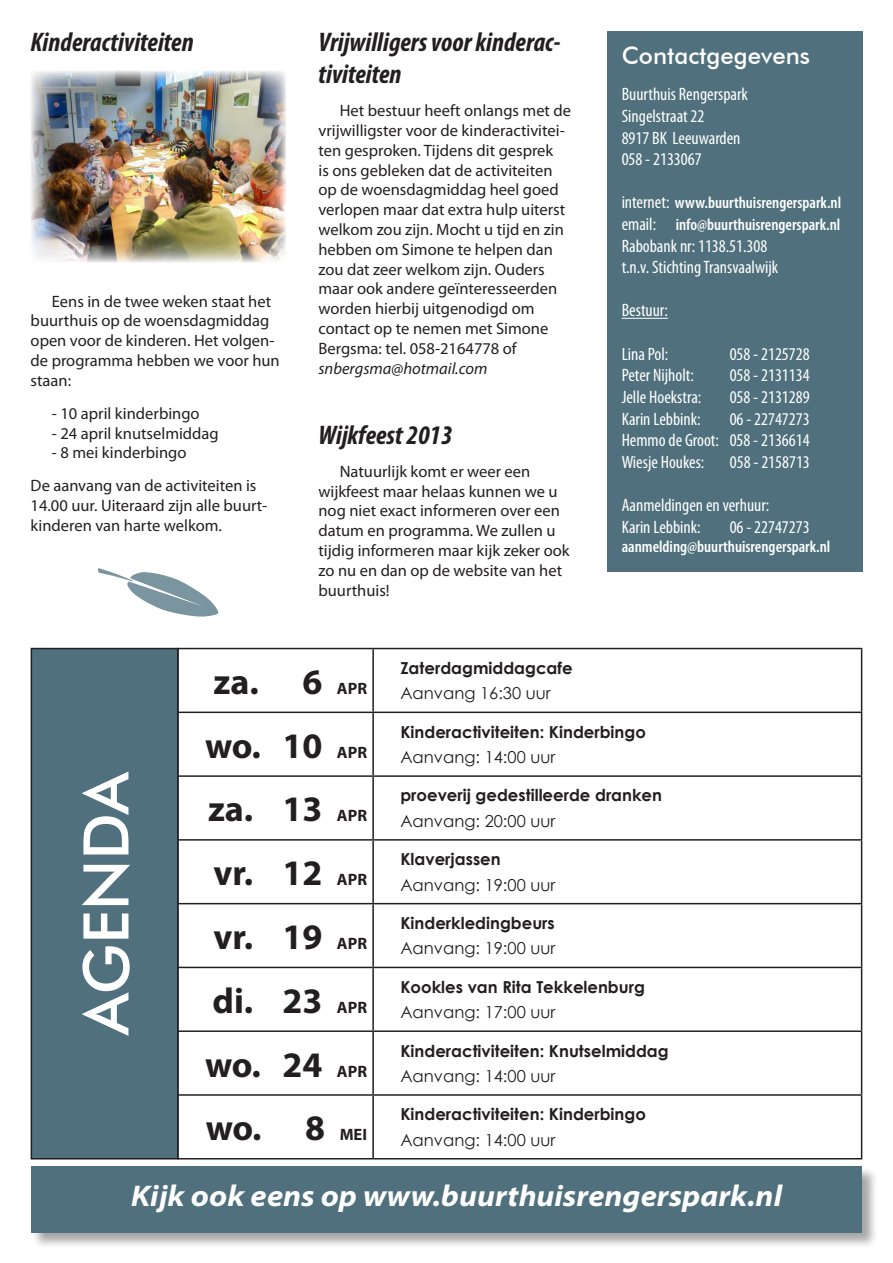
<style>
.page{position:relative;width:893px;height:1263px;background:#fff}
.page>*{position:absolute;margin:0;border:0;box-sizing:border-box;transform-origin:0 0}
.Tabelkop{font:500 63px "Futura BT";color:#fff}
.Hoofdtekst{font:700 36px "Myriad Pro";color:#231f20}
.t1{font:italic 700 semi-expanded 30px "Myriad Pro";color:#fff}
.Hoofdtekst-2{font:italic 700 condensed 27px/32.4px "Myriad Pro";color:#231f20}
.Tabelkop-2{font:500 24px "Futura BT";color:#fff}
.Tabeltekst{font:condensed 18px "Myriad Pro";color:#fff}
.Hoofdtekst-3{font:16.5px/19.8px "Myriad Pro";color:#231f20}
.Hoofdtekst-4{font:700 16.5px "Century Gothic";color:#231f20}
.Hoofdtekst-5{font:16.5px "Century Gothic";color:#231f20}
.Tabeltekst-2{font:600 condensed 16.5px "Myriad Pro";color:#fff}
.Hoofdtekst-6{font:italic 16.5px "Myriad Pro";color:#231f20}
.s1{font-size:16.5px}
.s2{font-weight:400;font-size:18px}
</style>
<div class="page">
<div style="left:607px;top:31px;width:255px;height:540px;background:#4f707c"></div>
<hr style="left:622px;top:318px;width:46px;height:1px;background:#fff">
<div style="left:31px;top:648px;width:147px;height:511px;background:#4f707c"></div>
<div style="left:31px;top:648px;width:148px;height:511px;border:2px solid #231f20"></div>
<hr style="left:177px;top:648px;width:196px;height:1px;background:#231f20">
<hr style="left:177px;top:649px;width:2px;height:62px;background:#231f20">
<hr style="left:373px;top:648px;width:489px;height:1px;background:#231f20">
<hr style="left:372px;top:649px;width:2px;height:62px;background:#231f20">
<hr style="left:861px;top:649px;width:1px;height:62px;background:#231f20">
<hr style="left:177px;top:711px;width:196px;height:2px;background:#231f20">
<hr style="left:177px;top:713px;width:2px;height:62px;background:#231f20">
<hr style="left:373px;top:711px;width:489px;height:2px;background:#231f20">
<hr style="left:372px;top:713px;width:2px;height:62px;background:#231f20">
<hr style="left:861px;top:713px;width:1px;height:62px;background:#231f20">
<hr style="left:177px;top:775px;width:196px;height:2px;background:#231f20">
<hr style="left:177px;top:777px;width:2px;height:62px;background:#231f20">
<hr style="left:373px;top:775px;width:489px;height:2px;background:#231f20">
<hr style="left:372px;top:777px;width:2px;height:62px;background:#231f20">
<hr style="left:861px;top:777px;width:1px;height:62px;background:#231f20">
<hr style="left:177px;top:839px;width:196px;height:2px;background:#231f20">
<hr style="left:177px;top:841px;width:2px;height:62px;background:#231f20">
<hr style="left:373px;top:839px;width:489px;height:2px;background:#231f20">
<hr style="left:372px;top:841px;width:2px;height:62px;background:#231f20">
<hr style="left:861px;top:841px;width:1px;height:62px;background:#231f20">
<hr style="left:177px;top:903px;width:196px;height:1px;background:#231f20">
<hr style="left:177px;top:904px;width:2px;height:63px;background:#231f20">
<hr style="left:373px;top:903px;width:489px;height:1px;background:#231f20">
<hr style="left:372px;top:904px;width:2px;height:63px;background:#231f20">
<hr style="left:861px;top:904px;width:1px;height:63px;background:#231f20">
<hr style="left:177px;top:967px;width:196px;height:1px;background:#231f20">
<hr style="left:177px;top:968px;width:2px;height:62px;background:#231f20">
<hr style="left:373px;top:967px;width:489px;height:1px;background:#231f20">
<hr style="left:372px;top:968px;width:2px;height:62px;background:#231f20">
<hr style="left:861px;top:968px;width:1px;height:62px;background:#231f20">
<hr style="left:177px;top:1030px;width:196px;height:2px;background:#231f20">
<hr style="left:177px;top:1032px;width:2px;height:62px;background:#231f20">
<hr style="left:373px;top:1030px;width:489px;height:2px;background:#231f20">
<hr style="left:372px;top:1032px;width:2px;height:62px;background:#231f20">
<hr style="left:861px;top:1032px;width:1px;height:62px;background:#231f20">
<hr style="left:177px;top:1094px;width:196px;height:2px;background:#231f20">
<hr style="left:177px;top:1096px;width:2px;height:62px;background:#231f20">
<hr style="left:373px;top:1094px;width:489px;height:2px;background:#231f20">
<hr style="left:372px;top:1096px;width:2px;height:62px;background:#231f20">
<hr style="left:861px;top:1096px;width:1px;height:62px;background:#231f20">
<hr style="left:177px;top:1158px;width:196px;height:1px;background:#231f20">
<hr style="left:373px;top:1158px;width:489px;height:1px;background:#231f20">
<div style="left:31px;top:1166px;width:853px;height:89px;background:#231f20;opacity:.4"></div>
<div style="left:31px;top:1166px;width:830px;height:66px;background:#4f707c"></div>
<svg style="left:98px;top:568px;width:120px;height:49px"></svg>
<img style="left:31px;top:71px;width:255px;height:191px">
<p class="Hoofdtekst-2" style="left:31px;top:25px;width:164px">Kinderactiviteiten</p>
<p class="Hoofdtekst-3" style="left:31px;top:291px;width:251px;text-indent:21px">Eens in de twee weken staat het buurthuis op de woensdagmiddag open voor de kinderen. Het volgen&shy;de programma hebben we voor hun staan:</p>
<p class="Hoofdtekst-3" style="left:52px;top:403px;width:149px">- 10 april kinderbingo</p>
<p class="Hoofdtekst-3" style="left:52px;top:423px;width:168px">- 24 april knutselmiddag</p>
<p class="Hoofdtekst-3" style="left:52px;top:443px;width:136px">- 8 mei kinderbingo</p>
<p class="Hoofdtekst-3" style="left:31px;top:476px;width:238px">De aanvang van de activiteiten is<br>14.00 uur. Uiteraard zijn alle buurt&shy;kinderen van harte welkom.</p>
<p class="Hoofdtekst-2" style="left:318px;top:25px;width:244px">Vrijwilligers voor kinderac&shy;tiviteiten</p>
<p class="Hoofdtekst-3" style="left:318px;top:101px;width:254px;text-indent:21px">Het bestuur heeft onlangs met de vrijwilligster voor de kinderactivitei&shy;ten gesproken. Tijdens dit gesprek<br>is ons gebleken dat de activiteiten op de woensdagmiddag heel goed verlopen maar dat extra hulp uiterst welkom zou zijn. Mocht u tijd en zin hebben om Simone te helpen dan zou dat zeer welkom zijn. Ouders maar ook andere geïnteresseerden worden hierbij uitgenodigd om contact op te nemen met Simone Bergsma: tel. 058-2164778 of</p>
<p class="Hoofdtekst-6" style="left:318px;top:358px;width:170px">snbergsma@hotmail.com</p>
<p class="Hoofdtekst-2" style="left:318px;top:418px;width:136px">Wijkfeest 2013</p>
<p class="Hoofdtekst-3" style="left:318px;top:461px;width:253px;text-indent:21px">Natuurlijk komt er weer een wijkfeest maar helaas kunnen we u nog niet exact informeren over een datum en programma. We zullen u tijdig informeren maar kijk zeker ook zo nu en dan op de website van het buurthuis!</p>
<p class="Hoofdtekst" style="left:214px;top:658px;width:155px">za. 6 <span class="s1">APR</span></p>
<p class="Hoofdtekst-4" style="left:400px;top:655px;width:174px">Zaterdagmiddagcafe</p>
<p class="Hoofdtekst-5" style="left:400px;top:682px;width:152px">Aanvang 16:30 uur</p>
<p class="Tabelkop-2" style="left:622px;top:41px;width:190px">Contactgegevens</p>
<p class="Tabeltekst" style="left:622px;top:84px;width:128px">Buurthuis Rengerspark</p>
<p class="Tabeltekst" style="left:622px;top:105px;width:84px">Singelstraat 22</p>
<p class="Tabeltekst" style="left:622px;top:127px;width:120px">8917 BK Leeuwarden</p>
<p class="Tabeltekst" style="left:622px;top:148px;width:81px">058 - 2133067</p>
<p class="Tabeltekst-2" style="left:622px;top:193px;width:221px"><span class="s2">internet:</span> www.buurthuisrengerspark.nl</p>
<p class="Tabeltekst-2" style="left:622px;top:214px;width:220px"><span class="s2">email:</span> info@buurthuisrengerspark.nl</p>
<p class="Tabeltekst" style="left:622px;top:235px;width:147px">Rabobank nr: 1138.51.308</p>
<p class="Tabeltekst" style="left:622px;top:256px;width:158px">t.n.v. Stichting Transvaalwijk</p>
<p class="Tabeltekst" style="left:622px;top:300px;width:48px">Bestuur:</p>
<p class="Tabeltekst" style="left:622px;top:343px;width:48px">Lina Pol:</p>
<p class="Tabeltekst" style="left:730px;top:343px;width:81px">058 - 2125728</p>
<p class="Tabeltekst" style="left:622px;top:364px;width:74px">Peter Nijholt:</p>
<p class="Tabeltekst" style="left:730px;top:364px;width:81px">058 - 2131134</p>
<p class="Tabeltekst" style="left:622px;top:386px;width:81px">Jelle Hoekstra:</p>
<p class="Tabeltekst" style="left:730px;top:386px;width:81px">058 - 2131289</p>
<p class="Tabeltekst" style="left:622px;top:408px;width:81px">Karin Lebbink:</p>
<p class="Tabeltekst" style="left:730px;top:408px;width:81px">06 - 22747273</p>
<p class="Tabeltekst" style="left:622px;top:429px;width:189px">Hemmo de Groot: 058 - 2136614</p>
<p class="Tabeltekst" style="left:622px;top:451px;width:84px">Wiesje Houkes:</p>
<p class="Tabeltekst" style="left:730px;top:451px;width:81px">058 - 2158713</p>
<p class="Tabeltekst" style="left:622px;top:494px;width:149px">Aanmeldingen en verhuur:</p>
<p class="Tabeltekst" style="left:622px;top:516px;width:81px">Karin Lebbink:</p>
<p class="Tabeltekst" style="left:730px;top:516px;width:81px">06 - 22747273</p>
<p class="Tabeltekst-2" style="left:622px;top:537px;width:210px">aanmelding@buurthuisrengerspark.nl</p>
<p class="Tabelkop" style="left:68px;top:1035px;width:266px;rotate:-90deg">AGENDA</p>
<p class="Hoofdtekst" style="left:205px;top:722px;width:163px">wo. 10 <span class="s1">APR</span></p>
<p class="Hoofdtekst" style="left:208px;top:786px;width:161px">za. 13 <span class="s1">APR</span></p>
<p class="Hoofdtekst" style="left:214px;top:850px;width:155px">vr. 12 <span class="s1">APR</span></p>
<p class="Hoofdtekst" style="left:214px;top:913px;width:155px">vr. 19 <span class="s1">APR</span></p>
<p class="Hoofdtekst-4" style="left:400px;top:719px;width:247px">Kinderactiviteiten: Kinderbingo</p>
<p class="Hoofdtekst-5" style="left:400px;top:746px;width:157px">Aanvang: 14:00 uur</p>
<p class="Hoofdtekst-4" style="left:400px;top:783px;width:263px">proeverij gedestilleerde dranken</p>
<p class="Hoofdtekst-5" style="left:400px;top:809px;width:157px">Aanvang: 20:00 uur</p>
<p class="Hoofdtekst-4" style="left:400px;top:847px;width:102px">Klaverjassen</p>
<p class="Hoofdtekst-5" style="left:400px;top:873px;width:157px">Aanvang: 19:00 uur</p>
<p class="Hoofdtekst-4" style="left:400px;top:910px;width:156px">Kinderkledingbeurs</p>
<p class="Hoofdtekst-5" style="left:400px;top:937px;width:157px">Aanvang: 19:00 uur</p>
<p class="Hoofdtekst" style="left:213px;top:977px;width:156px">di. 23 <span class="s1">APR</span></p>
<p class="Hoofdtekst-4" style="left:400px;top:974px;width:246px">Kookles van Rita Tekkelenburg</p>
<p class="Hoofdtekst-5" style="left:400px;top:1001px;width:157px">Aanvang: 17:00 uur</p>
<p class="Hoofdtekst" style="left:205px;top:1041px;width:163px">wo. 24 <span class="s1">APR</span></p>
<p class="Hoofdtekst-4" style="left:400px;top:1038px;width:270px">Kinderactiviteiten: Knutselmiddag</p>
<p class="Hoofdtekst-5" style="left:400px;top:1064px;width:157px">Aanvang: 14:00 uur</p>
<p class="Hoofdtekst-4" style="left:400px;top:1102px;width:247px">Kinderactiviteiten: Kinderbingo</p>
<p class="Hoofdtekst-5" style="left:400px;top:1128px;width:157px">Aanvang: 14:00 uur</p>
<p class="t1" style="left:131px;top:1179px;width:653px">Kijk ook eens op www.buurthuisrengerspark.nl</p>
<p class="Hoofdtekst" style="left:206px;top:1105px;width:163px">wo. 8 <span class="s1">MEI</span></p>
</div>
